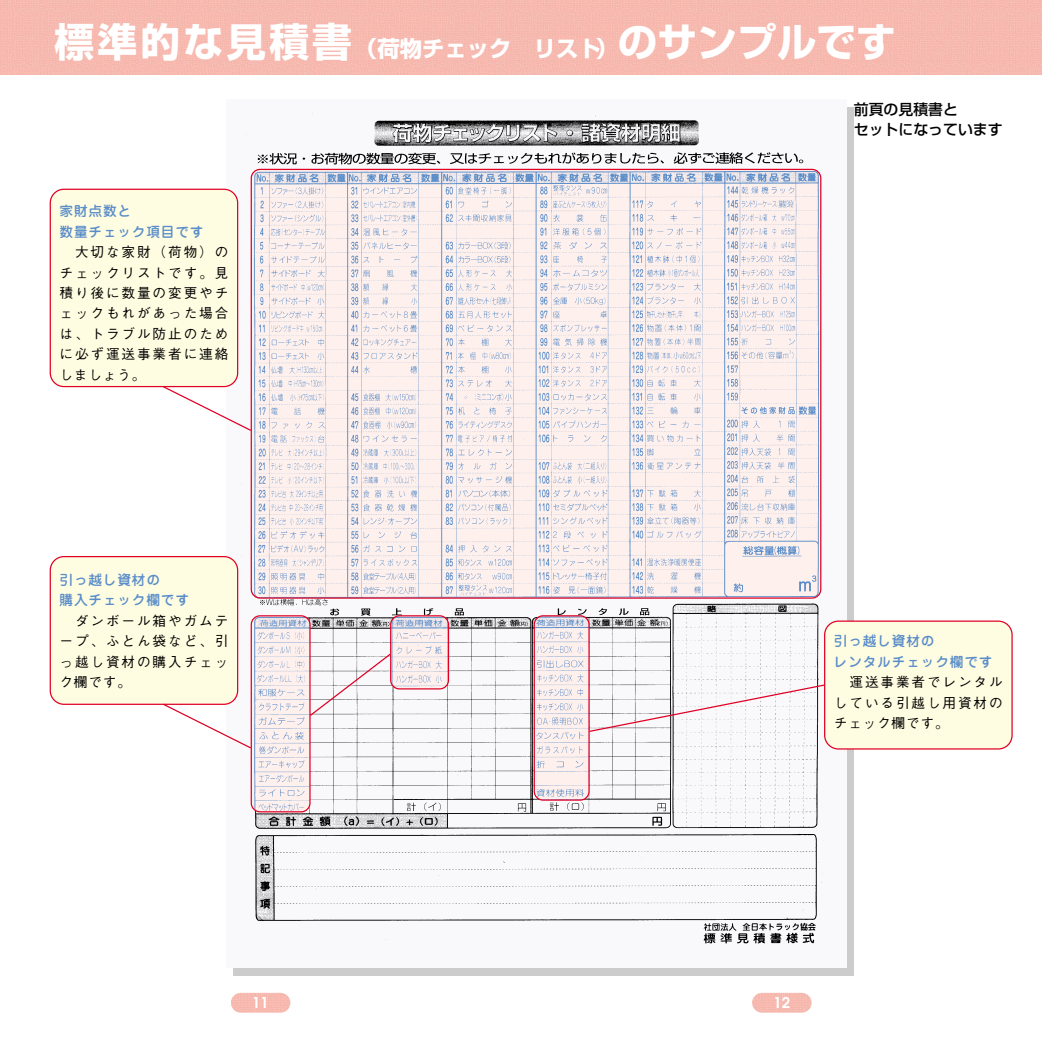
<style>
.page{position:relative;width:1042px;height:1042px;background:#fff}
.page>*{position:absolute;margin:0;border:0;box-sizing:border-box;transform-origin:0 0}
.t1{font:700 39.73px "Shin Go";letter-spacing:.04em;color:#fff}
.t2{font:500 14.88px/19.8px "Shin Go";color:#000}
.t3{font:600 14.88px "Avant Garde";color:#fff}
.t4{font:500 13.65px/20.5px "Gothic BBB";letter-spacing:.135em;color:#000;text-align:justify}
.t5{font:500 13.65px/20.5px "Jun 34";letter-spacing:.06em;color:#5a8dc9}
.s1{font-size:22.4px}
</style>
<div class="page">
<div style="left:0;top:0;width:1041px;height:74px;background:#f6b9af"></div>
<img style="left:752px;top:992px;width:59px;height:20px;border-radius:10px">
<svg style="left:231px;top:992px;width:59px;height:20px"></svg>
<img style="left:232px;top:992px;width:58px;height:20px;border-radius:10px">
<img style="left:238px;top:113px;width:603px;height:831px">
<svg style="left:250px;top:169px;width:571px;height:216px;background:#ede3e6"></svg>
<svg style="left:250px;top:749px;width:60px;height:63px;background:#eedce0"></svg>
<svg style="left:533px;top:749px;width:56px;height:51px;background:#efdddf"></svg>
<div style="left:50px;top:189px;width:188px;height:198px;background:#fffde1"></div>
<div style="left:825px;top:620px;width:187px;height:129px;background:#fffde1"></div>
<div style="left:50px;top:556px;width:111px;height:148px;background:#fffde1"></div>
<svg style="left:161px;top:385px;width:664px;height:364px"></svg>
<h1 class="t1" style="left:55px;top:27px;width:842px">標準的な見積書<span class="s1">（荷物チェック　リスト）</span>のサンプルです</h1>
<p class="t5" style="left:60px;top:202px;width:145px">家財点数と<br>数量チェック項目です</p>
<p class="t4" style="left:60px;top:243px;width:170px;text-indent:16px">大切な家財（荷物）のチェックリストです。見積り後に数量の変更やチェックもれがあった場合は、トラブル防止のために必ず運送事業者に連絡しましょう。</p>
<p class="t5" style="left:60px;top:570px;width:131px">引っ越し資材の<br>購入チェック欄です</p>
<p class="t4" style="left:60px;top:612px;width:170px;text-indent:16px">ダンボール箱やガムテープ、ふとん袋など、引っ越し資材の購入チェック欄です。</p>
<p class="t2" style="left:853px;top:101px;width:150px">前頁の見積書と<br>セットになっています</p>
<p class="t5" style="left:833px;top:632px;width:160px">引っ越し資材の<br>レンタルチェック欄です</p>
<p class="t4" style="left:833px;top:673px;width:170px;text-indent:16px">運送事業者でレンタルしている引越し用資材のチェック欄です。</p>
<p class="t3" style="left:252px;top:997px;width:18px">11</p>
<p class="t3" style="left:773px;top:997px;width:18px">12</p>
</div>
